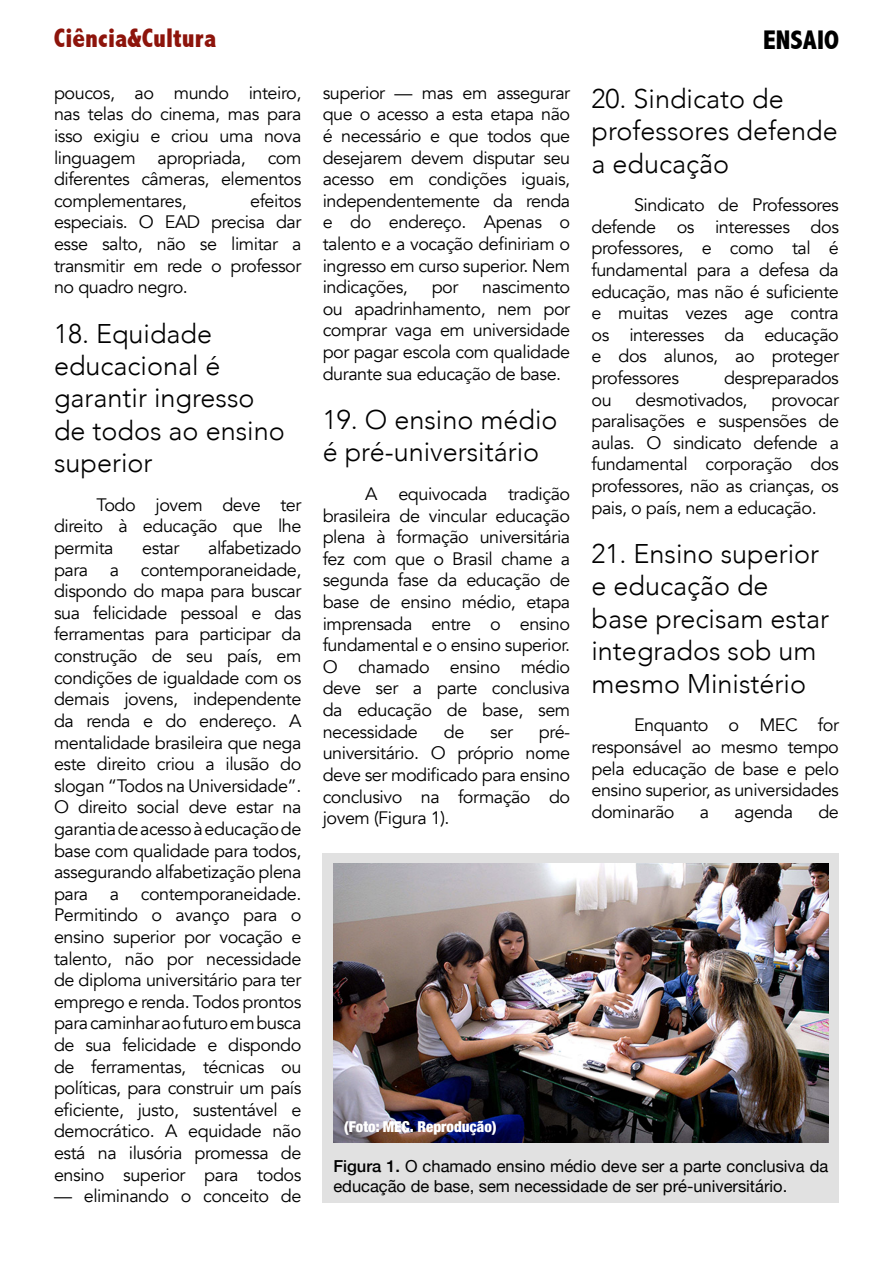
<style>
.page{position:relative;width:893px;height:1263px;background:#fff}
.page>*{position:absolute;margin:0;border:0;box-sizing:border-box;transform-origin:0 0}
.t1{font:300 27px/32.4px "Avenir";color:#000}
.t2{font:800 condensed 27px "Abadi";color:#8d140b}
.t3{font:800 condensed 27px "Abadi";color:#000}
.t4{font:18px/21.6px "Avenir";letter-spacing:-.025em;color:#000;text-align:justify}
.t5{font:16.5px/19.8px "Helvetica Neue";color:#000}
.t6{font:900 condensed 15px "Helvetica Neue";color:#fff}
.s1{font-weight:500}
</style>
<div class="page">
<div style="left:323px;top:853px;width:516px;height:349px;background:#e1e1e1"></div>
<img style="left:333px;top:863px;width:495px;height:246px">
<img style="left:333px;top:1109px;width:495px;height:34px">
<h1 class="t2" style="left:54px;top:22px;width:164px">Ciência&amp;Cultura</h1>
<h1 class="t3" style="left:763px;top:25px;width:77px">ENSAIO</h1>
<p class="t4" style="left:54px;top:82px;width:249px">poucos, ao mundo inteiro, nas telas do cinema, mas para isso exigiu e criou uma nova linguagem apropriada, com diferentes câmeras, elementos complementares,</p>
<p class="t4" style="left:323px;top:82px;width:249px">superior — mas em assegurar que o acesso a esta etapa não é necessário e que todos que desejarem devem disputar seu acesso em condições iguais, independentemente da renda e do endereço. Apenas o talento e a vocação definiriam o ingresso em curso superior. Nem indicações,</p>
<h1 class="t1" style="left:591px;top:82px;width:248px">20. Sindicato de professores defende a educação</h1>
<p class="t4" style="left:591px;top:195px;width:249px;text-indent:43px">Sindicato de Professores defende os interesses dos professores, e como tal é fundamental para a defesa da educação, mas não é suficiente e muitas vezes age contra os interesses da educação e dos alunos, ao proteger professores</p>
<p class="t4" style="left:54px;top:190px;width:249px;text-indent:196px">efeitos especiais. O EAD precisa dar esse salto, não se limitar a transmitir em rede o professor no quadro negro.</p>
<h1 class="t1" style="left:54px;top:317px;width:232px">18. Equidade educacional é garantir ingresso de todos ao ensino superior</h1>
<p class="t4" style="left:54px;top:494px;width:249px;text-indent:43px">Todo jovem deve ter direito à educação que lhe permita</p>
<p class="t4" style="left:323px;top:277px;width:249px;text-indent:159px">nascimento ou apadrinhamento, nem por comprar vaga em universidade por pagar escola com qualidade durante sua educação de base.</p>
<h1 class="t1" style="left:323px;top:404px;width:236px">19. O ensino médio é pré-universitário</h1>
<p class="t4" style="left:323px;top:483px;width:249px;text-indent:43px">A equivocada tradição brasileira de vincular educação plena à formação universitária fez com que o Brasil chame a segunda fase da educação de base de ensino médio, etapa imprensada entre o ensino fundamental e o ensino superior.<br>O chamado ensino médio deve ser a parte conclusiva da educação de base, sem necessidade</p>
<p class="t4" style="left:432px;top:277px;width:28px">por</p>
<p class="t4" style="left:724px;top:367px;width:116px">despreparados</p>
<p class="t4" style="left:591px;top:389px;width:22px">ou</p>
<p class="t4" style="left:636px;top:389px;width:113px">desmotivados,</p>
<p class="t4" style="left:591px;top:389px;width:249px;text-indent:180px">provocar paralisações e suspensões de aulas. O sindicato defende a fundamental corporação dos professores, não as crianças, os pais, o país, nem a educação.</p>
<h1 class="t1" style="left:591px;top:538px;width:239px">21. Ensino superior e educação de base precisam estar integrados sob um mesmo Ministério</h1>
<p class="t4" style="left:591px;top:715px;width:249px;text-indent:43px">Enquanto o MEC for responsável ao mesmo tempo pela educação de base e pelo ensino superior, as universidades dominarão</p>
<p class="t4" style="left:54px;top:537px;width:249px;text-indent:154px">alfabetizado para a contemporaneidade, dispondo do mapa para buscar sua felicidade pessoal e das ferramentas para participar da construção de seu país, em condições de igualdade com os demais jovens, independente da renda e do endereço. A mentalidade brasileira que nega este direito criou a ilusão do slogan “Todos na Universidade”.<br>O direito social deve estar na garantia de acesso à educação de base com qualidade para todos, assegurando alfabetização plena para a contemporaneidade.<br>Permitindo o avanço para o ensino superior por vocação e talento, não por necessidade de diploma universitário para ter emprego e renda. Todos prontos para caminhar ao futuro em busca de sua felicidade e dispondo de ferramentas, técnicas ou políticas, para construir um país eficiente, justo, sustentável e democrático. A equidade não está na ilusória promessa de ensino superior para todos</p>
<p class="t4" style="left:54px;top:1185px;width:249px">— eliminando o conceito de</p>
<p class="t4" style="left:142px;top:537px;width:39px">estar</p>
<p class="t4" style="left:444px;top:721px;width:22px">de</p>
<p class="t4" style="left:490px;top:721px;width:24px">ser</p>
<p class="t4" style="left:323px;top:721px;width:249px;text-indent:216px">pré&shy;universitário. O próprio nome deve ser modificado para ensino conclusivo na formação do jovem (Figura 1).</p>
<p class="t4" style="left:700px;top:801px;width:11px">a</p>
<p class="t4" style="left:735px;top:801px;width:60px">agenda</p>
<p class="t4" style="left:818px;top:801px;width:22px">de</p>
<p class="t6" style="left:344px;top:1115px;width:154px">(Foto: MEC. Reprodução)</p>
<p class="t5" style="left:333px;top:1157px;width:496px"><span class="s1">Figura 1.</span> O chamado ensino médio deve ser a parte conclusiva da educação de base, sem necessidade de ser pré-universitário.</p>
</div>
